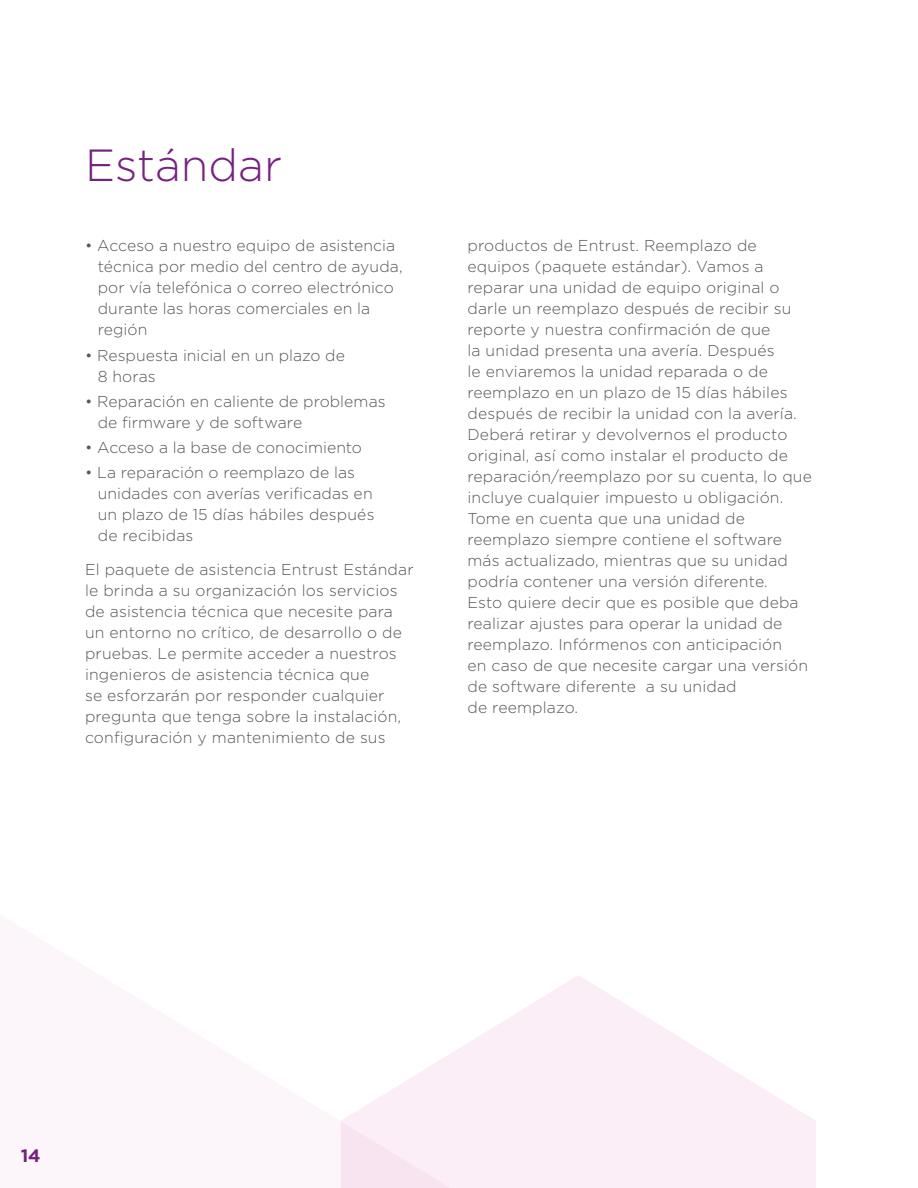
<style>
.page{position:relative;width:918px;height:1188px;background:#fff}
.page>*{position:absolute;margin:0;border:0;box-sizing:border-box;transform-origin:0 0}
._2_Page_Title{font:300 45px "Gotham";color:#76237f}
.t1{font:700 18px "Gotham";color:#76237f}
._4_Body_Text{font:300 15.75px/21px "Gotham";letter-spacing:.01em;color:#575756}
</style>
<div class="page">
<svg style="left:341px;top:975px;width:475px;height:213px;fill:#fbeef6"></svg>
<p class="_2_Page_Title" style="left:85px;top:137px;width:199px">Estándar</p>
<p class="_4_Body_Text" style="left:98px;top:235px;width:306px;text-indent:-13px">• Acceso a nuestro equipo de asistencia técnica por medio del centro de ayuda, por vía telefónica o correo electrónico durante las horas comerciales en la región</p>
<p class="_4_Body_Text" style="left:98px;top:344px;width:249px;text-indent:-13px">• Respuesta inicial en un plazo de<br>8 horas</p>
<p class="_4_Body_Text" style="left:98px;top:390px;width:289px;text-indent:-13px">• Reparación en caliente de problemas de firmware y de software</p>
<p class="_4_Body_Text" style="left:85px;top:437px;width:278px">• Acceso a la base de conocimiento</p>
<p class="_4_Body_Text" style="left:98px;top:462px;width:278px;text-indent:-13px">• La reparación o reemplazo de las unidades con averías verificadas en un plazo de 15 días hábiles después de recibidas</p>
<p class="_4_Body_Text" style="left:85px;top:559px;width:330px">El paquete de asistencia Entrust Estándar le brinda a su organización los servicios de asistencia técnica que necesite para un entorno no crítico, de desarrollo o de pruebas. Le permite acceder a nuestros ingenieros de asistencia técnica que<br>se esforzarán por responder cualquier pregunta que tenga sobre la instalación, configuración y mantenimiento de sus</p>
<p class="_4_Body_Text" style="left:468px;top:235px;width:346px">productos de Entrust. Reemplazo de equipos (paquete estándar). Vamos a reparar una unidad de equipo original o darle un reemplazo después de recibir su reporte y nuestra confirmación de que<br>la unidad presenta una avería. Después<br>le enviaremos la unidad reparada o de reemplazo en un plazo de 15 días hábiles después de recibir la unidad con la avería.<br>Deberá retirar y devolvernos el producto original, así como instalar el producto de reparación/reemplazo por su cuenta, lo que incluye cualquier impuesto u obligación.<br>Tome en cuenta que una unidad de reemplazo siempre contiene el software más actualizado, mientras que su unidad podría contener una versión diferente.<br>Esto quiere decir que es posible que deba realizar ajustes para operar la unidad de reemplazo. Infórmenos con anticipación<br>en caso de que necesite cargar una versión de software diferente a su unidad<br>de reemplazo.</p>
<p class="t1" style="left:21px;top:1144px;width:21px">14</p>
</div>
